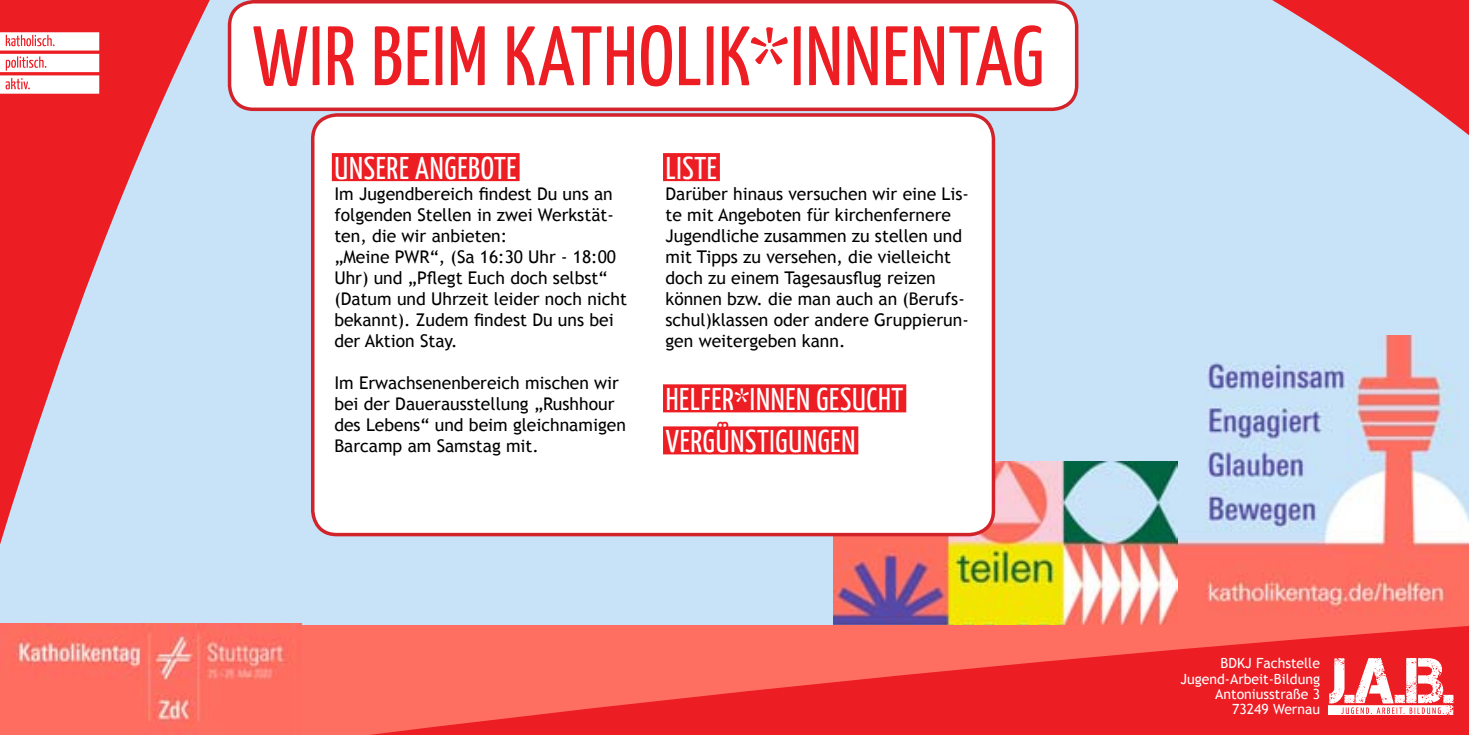
<style>
.page{position:relative;width:1469px;height:735px;background:#fff}
.page>*{position:absolute;margin:0;border:0;box-sizing:border-box;transform-origin:0 0}
.t1{font:84px "BDKJ";color:#ed1d24}
.t2{font:31.5px/42px "BDKJ";letter-spacing:.01em;color:#fff}
.t3{font:17.5px/21px "Trebuchet MS";color:#000}
.t4{font:14px/15.4px "Trebuchet MS";color:#fff;text-align:right}
</style>
<div class="page">
<div style="left:0;top:0;width:1468px;height:625px;background:#c8e3f8"></div>
<img style="left:0;top:622px;width:301px;height:112px">
<img style="left:833px;top:461px;width:345px;height:164px">
<img style="left:1178px;top:335px;width:290px;height:290px">
<div style="left:303px;top:625px;width:1165px;height:109px;background:#fe6f61"></div>
<div style="left:313px;top:115px;width:680px;height:419px;background:#fff;border-radius:24px"></div>
<div style="left:332px;top:153px;width:187px;height:29px;background:#ed1d24"></div>
<svg style="left:663px;top:153px;width:57px;height:29px;background:#ed242b"></svg>
<svg style="left:663px;top:384px;width:243px;height:71px"></svg>
<div style="left:311px;top:113px;width:684px;height:423px;border:4px solid #d2232a;border-radius:24px"></div>
<div style="left:229px;top:2px;width:847px;height:107px;background:#fff;border-radius:24px"></div>
<div style="left:228px;top:0;width:850px;height:111px;border:4px solid #d2232a;border-radius:24px"></div>
<svg style="left:1272px;top:0;width:196px;height:139px;background:#d88896"></svg>
<svg style="left:0;top:0;width:210px;height:544px;background:#d88d9c"></svg>
<svg style="left:378px;top:626px;width:1090px;height:108px;fill:#ed1d24"></svg>
<svg style="left:0;top:32px;width:99px;height:62px"></svg>
<svg style="left:1327px;top:657px;width:126px;height:57px;background:#f58e91"></svg>
<h1 class="t1" style="left:253px;top:2px;width:587px">WIR BEIM KATHOLIK*INNENTAG</h1>
<h2 class="t2" style="left:334px;top:145px;width:184px">UNSERE ANGEBOTE</h2>
<p class="t3" style="left:334px;top:183px;width:294px">Im Jugendbereich findest Du uns an folgenden Stellen in zwei Werkstät&shy;ten, die wir anbieten:<br>„Meine PWR“, (Sa 16:30 Uhr - 18:00<br>Uhr) und „Pflegt Euch doch selbst“ (Datum und Uhrzeit leider noch nicht bekannt). Zudem findest Du uns bei der Aktion Stay.</p>
<p class="t3" style="left:334px;top:372px;width:293px">Im Erwachsenenbereich mischen wir bei der Dauerausstellung „Rushhour des Lebens“ und beim gleichnamigen<br>Barcamp am Samstag mit.</p>
<h2 class="t2" style="left:665px;top:145px;width:53px">LISTE</h2>
<p class="t3" style="left:665px;top:183px;width:305px">Darüber hinaus versuchen wir eine Lis&shy;te mit Angeboten für kirchenfernere Jugendliche zusammen zu stellen und mit Tipps zu versehen, die vielleicht doch zu einem Tagesausflug reizen können bzw. die man auch an (Berufs&shy;schul)klassen oder andere Gruppierun&shy;gen weitergeben kann.</p>
<h2 class="t2" style="left:665px;top:376px;width:240px">HELFER*INNEN GESUCHT<br>VERGÜNSTIGUNGEN</h2>
<p class="t4" style="left:1180px;top:655px;width:141px">BDKJ Fachstelle<br>Jugend-Arbeit-Bildung<br>Antoniusstraße 3<br>73249 Wernau</p>
</div>
